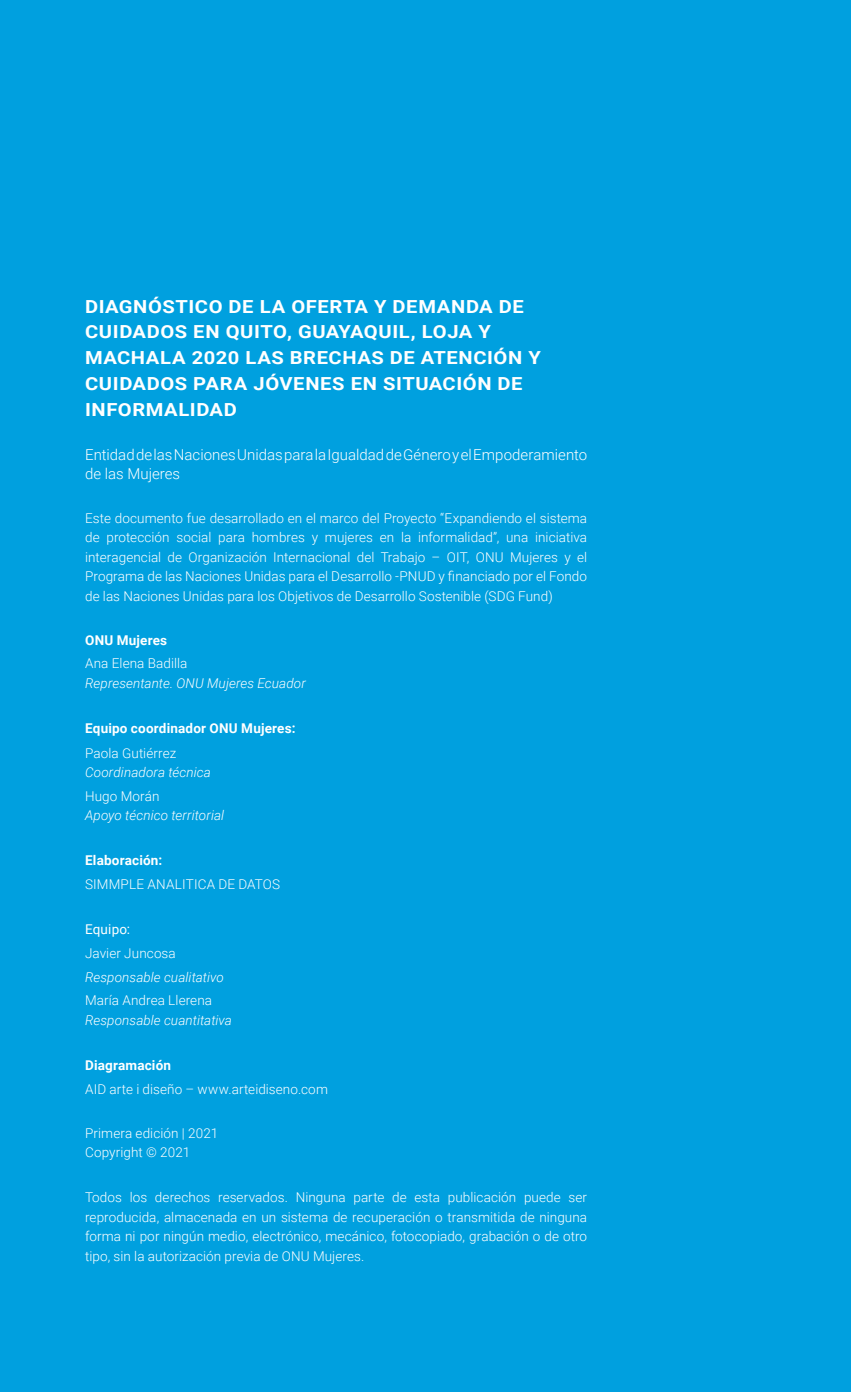
<style>
.page{position:relative;width:851px;height:1392px;background:#fff}
.page>*{position:absolute;margin:0;border:0;box-sizing:border-box;transform-origin:0 0}
.t1{font:700 18px/25.8px "Roboto";letter-spacing:.03em;color:#fff;scale:1.12 1}
.t2{font:300 15px/19.5px "Roboto";color:#fff}
.t3{font:300 13.5px/19.5px "Roboto";letter-spacing:.005em;color:#fff;text-align:justify}
.t4{font:italic 300 13.5px "Roboto";letter-spacing:.005em;color:#fff}
.t5{font:700 13.5px "Roboto";letter-spacing:.015em;color:#fff}
.t6{font:13.5px "Roboto";letter-spacing:.01em;color:#fff}
</style>
<div class="page">
<div style="left:0;top:0;width:850px;height:1392px;background:#00a0df"></div>
<h1 class="t1" style="left:85px;top:293px;width:408px">DIAGNÓSTICO DE LA OFERTA Y DEMANDA DE<br>CUIDADOS EN QUITO, GUAYAQUIL, LOJA Y<br>MACHALA 2020 LAS BRECHAS DE ATENCIÓN Y<br>CUIDADOS PARA JÓVENES EN SITUACIÓN DE<br>INFORMALIDAD</h1>
<p class="t2" style="left:85px;top:444px;width:503px">Entidad de las Naciones Unidas para la Igualdad de Género y el Empoderamiento de las Mujeres</p>
<p class="t3" style="left:85px;top:508px;width:503px">Este documento fue desarrollado en el marco del Proyecto “Expandiendo el sistema de protección social para hombres y mujeres en la informalidad”, una iniciativa interagencial de Organización Internacional del Trabajo – OIT, ONU Mujeres y el Programa de las Naciones Unidas para el Desarrollo -PNUD y financiado por el Fondo de las Naciones Unidas para los Objetivos de Desarrollo Sostenible (SDG Fund)</p>
<p class="t5" style="left:85px;top:630px;width:84px">ONU Mujeres</p>
<p class="t3" style="left:85px;top:653px;width:104px">Ana Elena Badilla</p>
<p class="t4" style="left:85px;top:674px;width:222px">Representante. ONU Mujeres Ecuador</p>
<p class="t5" style="left:85px;top:719px;width:212px">Equipo coordinador ONU Mujeres:</p>
<p class="t3" style="left:85px;top:742px;width:93px">Paola Gutiérrez</p>
<p class="t4" style="left:85px;top:763px;width:127px">Coordinadora técnica</p>
<p class="t3" style="left:85px;top:786px;width:76px">Hugo Morán</p>
<p class="t4" style="left:85px;top:806px;width:141px">Apoyo técnico territorial</p>
<p class="t5" style="left:85px;top:851px;width:79px">Elaboración:</p>
<p class="t3" style="left:85px;top:874px;width:196px">SIMMPLE ANALITICA DE DATOS</p>
<p class="t6" style="left:85px;top:920px;width:47px">Equipo:</p>
<p class="t3" style="left:85px;top:943px;width:92px">Javier Juncosa</p>
<p class="t4" style="left:85px;top:967px;width:140px">Responsable cualitativo</p>
<p class="t3" style="left:85px;top:990px;width:128px">María Andrea Llerena</p>
<p class="t4" style="left:85px;top:1010px;width:148px">Responsable cuantitativa</p>
<p class="t5" style="left:85px;top:1055px;width:87px">Diagramación</p>
<p class="t3" style="left:85px;top:1078px;width:244px">AID arte i diseño – www.arteidiseno.com</p>
<p class="t3" style="left:85px;top:1122px;width:135px">Primera edición | 2021<br>Copyright © 2021</p>
<p class="t3" style="left:85px;top:1187px;width:503px">Todos los derechos reservados. Ninguna parte de esta publicación puede ser reproducida, almacenada en un sistema de recuperación o transmitida de ninguna forma ni por ningún medio, electrónico, mecánico, fotocopiado, grabación o de otro tipo, sin la autorización previa de ONU Mujeres.</p>
</div>
